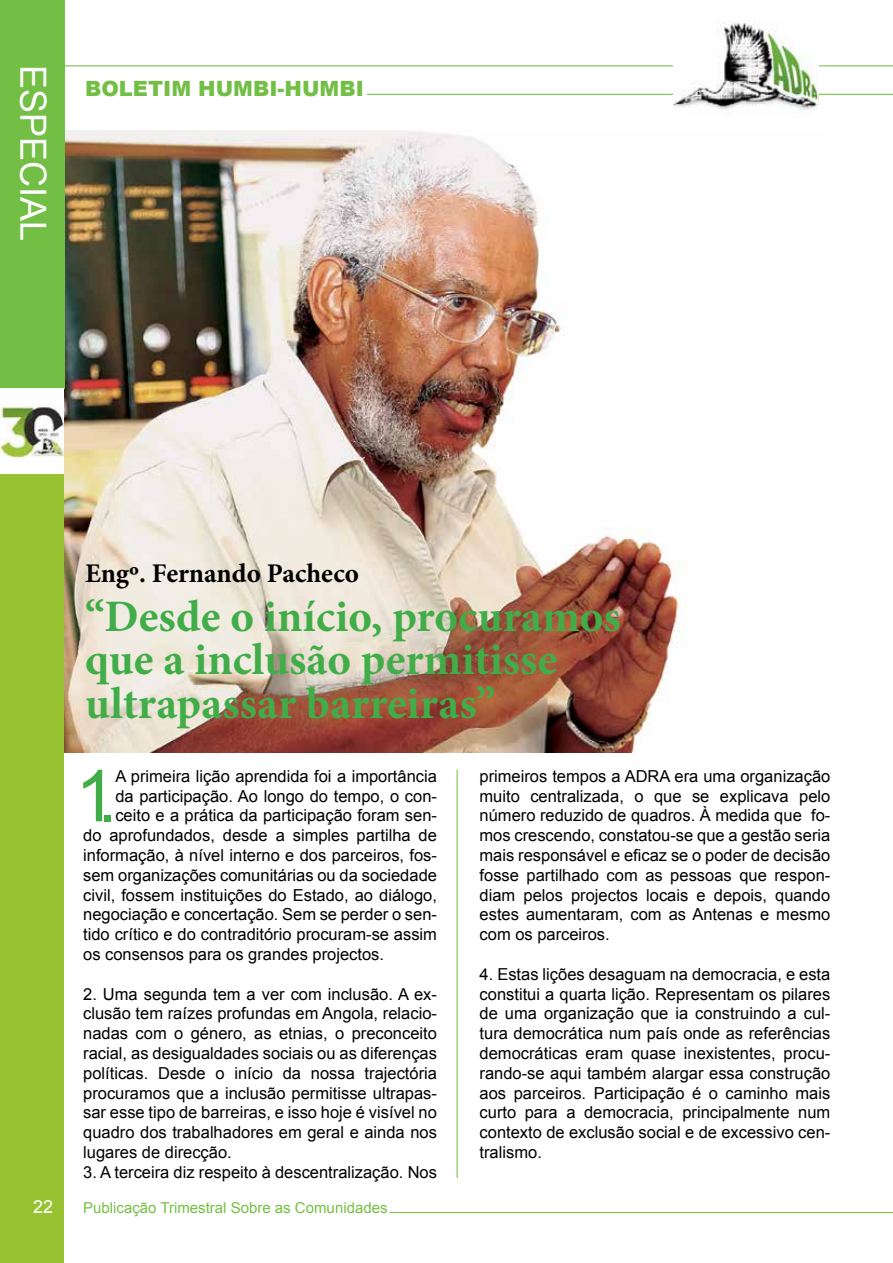
<style>
.page{position:relative;width:893px;height:1263px;background:#fff}
.page>*{position:absolute;margin:0;border:0;box-sizing:border-box;transform-origin:0 0}
.t1{font:71.85px "Arial";color:#41ad49}
.t2{font:700 45px/43.5px "Minion Pro";color:#41ad49}
.t3{font:36px "Arial";color:#fff}
.t4{font:700 27px "Minion Pro";color:#000}
.t5{font:900 21px "Arial";color:#73bf45}
.t6{font:18px "Arial";color:#fff}
.t7{font:16.5px/19.8px "Arial";color:#000;text-align:justify}
.t8{font:15px "Arial";color:#74c044}
</style>
<div class="page">
<img style="left:64px;top:130px;width:618px;height:623px">
<div style="left:0;top:0;width:65px;height:388px;background:#73bf45"></div>
<hr style="left:0;top:65px;width:893px;height:1px;background:#73bf45">
<hr style="left:367px;top:94px;width:526px;height:1px;background:#73bf45">
<hr style="left:389px;top:1212px;width:504px;height:1px;background:#73bf45">
<hr style="left:457px;top:770px;width:1px;height:408px;background:#73bf45">
<img style="left:673px;top:22px;width:145px;height:88px">
<div style="left:0;top:469px;width:64px;height:794px;background:#98c232"></div>
<img style="left:0;top:405px;width:64px;height:68px">
<svg style="left:105px;top:815px;width:6px;height:6px"></svg>
<h3 class="t3" style="left:57px;top:65px;width:178px;rotate:90deg">ESPECIAL</h3>
<p class="t5" style="left:85px;top:73px;width:280px">BOLETIM HUMBI-HUMBI</p>
<p class="t6" style="left:33px;top:1195px;width:22px">22</p>
<h3 class="t4" style="left:85px;top:554px;width:276px">Engº. Fernando Pacheco</h3>
<h2 class="t2" style="left:85px;top:594px;width:537px">“Desde o início, procuramos que a inclusão permitisse ultrapassar barreiras”</h2>
<h1 class="t1" style="left:75px;top:749px;width:41px">1</h1>
<p class="t7" style="left:115px;top:766px;width:323px">A primeira lição aprendida foi a importância</p>
<p class="t7" style="left:115px;top:786px;width:323px">da participação. Ao longo do tempo, o con-</p>
<p class="t7" style="left:115px;top:806px;width:323px">ceito e a prática da participação foram sen-</p>
<p class="t7" style="left:83px;top:826px;width:355px">do aprofundados, desde a simples partilha de</p>
<p class="t7" style="left:83px;top:845px;width:355px">informação, à nível interno e dos parceiros, fos-</p>
<p class="t7" style="left:83px;top:865px;width:355px">sem organizações comunitárias ou da sociedade</p>
<p class="t7" style="left:83px;top:885px;width:355px">civil, fossem instituições do Estado, ao diálogo,</p>
<p class="t7" style="left:83px;top:905px;width:355px">negociação e concertação. Sem se perder o sen-</p>
<p class="t7" style="left:83px;top:925px;width:355px">tido crítico e do contraditório procuram-se assim</p>
<p class="t7" style="left:83px;top:944px;width:302px">os consensos para os grandes projectos.</p>
<p class="t7" style="left:83px;top:984px;width:355px">2. Uma segunda tem a ver com inclusão. A ex&shy;clusão tem raízes profundas em Angola, relacio&shy;nadas com o género, as etnias, o preconceito racial, as desigualdades sociais ou as diferenças políticas. Desde o início da nossa trajectória procuramos que a inclusão permitisse ultrapas&shy;sar esse tipo de barreiras, e isso hoje é visível no quadro dos trabalhadores em geral e ainda nos lugares de direcção.</p>
<p class="t7" style="left:83px;top:1162px;width:355px">3. A terceira diz respeito à descentralização. Nos</p>
<p class="t8" style="left:83px;top:1198px;width:306px">Publicação Trimestral Sobre as Comunidades</p>
<p class="t7" style="left:480px;top:766px;width:352px">primeiros tempos a ADRA era uma organização muito centralizada, o que se explicava pelo número reduzido de quadros. À medida que fo&shy;mos crescendo, constatou-se que a gestão seria mais responsável e eficaz se o poder de decisão fosse partilhado com as pessoas que respon&shy;diam pelos projectos locais e depois, quando estes aumentaram, com as Antenas e mesmo com os parceiros.</p>
<p class="t7" style="left:480px;top:964px;width:352px">4. Estas lições desaguam na democracia, e esta constitui a quarta lição. Representam os pilares de uma organização que ia construindo a cul&shy;tura democrática num país onde as referências democráticas eram quase inexistentes, procu&shy;rando-se aqui também alargar essa construção aos parceiros. Participação é o caminho mais curto para a democracia, principalmente num contexto de exclusão social e de excessivo cen&shy;tralismo.</p>
</div>
